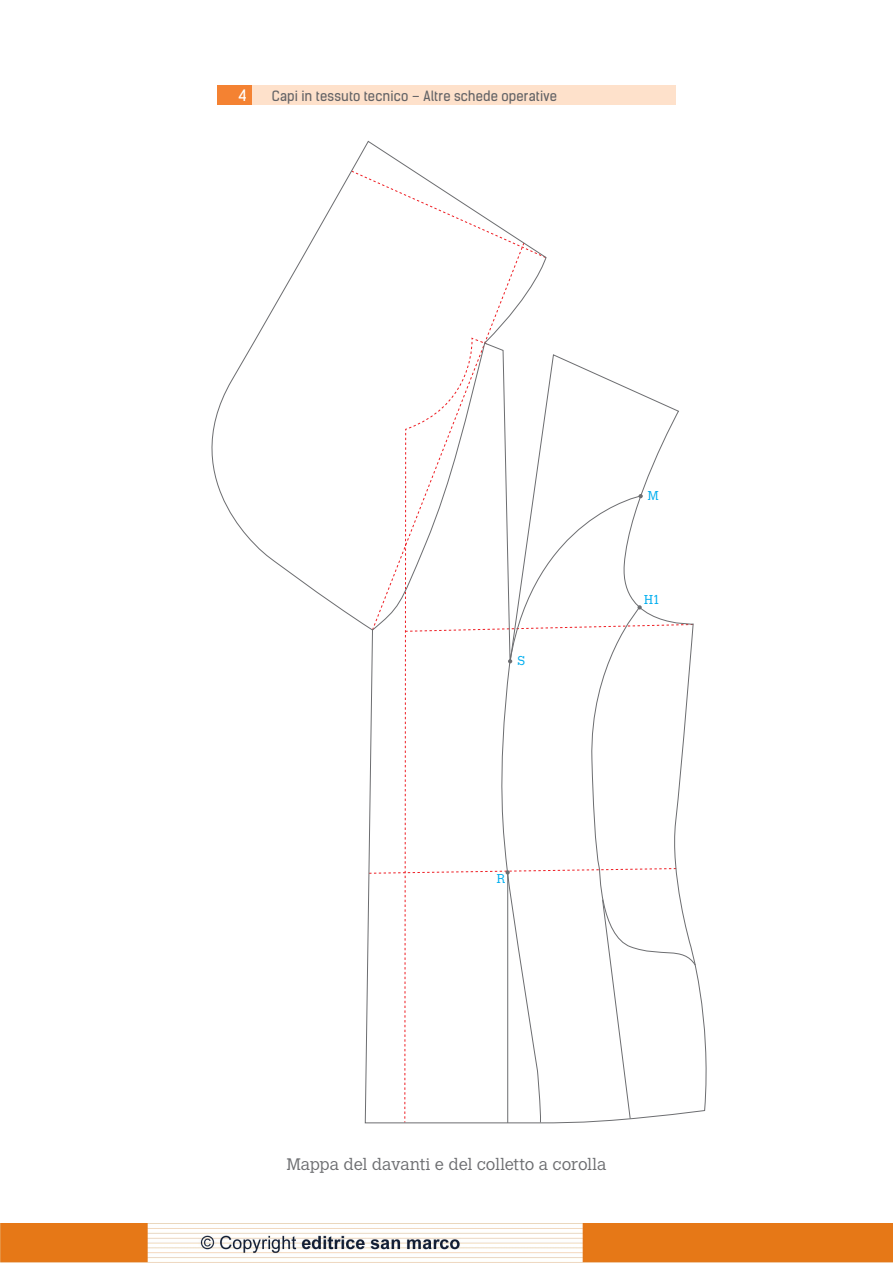
<style>
.page{position:relative;width:893px;height:1263px;background:#fff}
.page>*{position:absolute;margin:0;border:0;box-sizing:border-box;transform-origin:0 0}
.DIDA_centrata_-_gran{font:300 16.5px "Calvert MT Std";color:#6c6d70}
.t1{font:15px "Kelson Sans";color:#fff}
.t2{font:13.5px "Kelson Sans";letter-spacing:.01em;color:#636366}
.DIDA{font:300 12.75px "Calvert MT Std";color:#00aeef}
</style>
<div class="page">
<div style="left:250px;top:85px;width:426px;height:20px;background:#fee1cb"></div>
<div style="left:217px;top:85px;width:34px;height:20px;background:#f48232"></div>
<img style="left:0;top:1224px;width:893px;height:39px">
<svg style="left:211px;top:141px;width:336px;height:485px"></svg>
<svg style="left:365px;top:342px;width:342px;height:781px"></svg>
<hr style="left:507px;top:871px;width:1px;height:252px;background:#6c6d70">
<svg style="left:368px;top:338px;width:328px;height:783px"></svg>
<p class="t1" style="left:239px;top:86px;width:10px">4</p>
<p class="t2" style="left:272px;top:87px;width:287px">Capi in tessuto tecnico – Altre schede operative</p>
<p class="DIDA" style="left:518px;top:654px;width:9px">S</p>
<p class="DIDA" style="left:497px;top:871px;width:10px">R</p>
<p class="DIDA" style="left:648px;top:489px;width:12px">M</p>
<p class="DIDA" style="left:644px;top:592px;width:17px">H1</p>
<p class="DIDA_centrata_-_gran" style="left:287px;top:1155px;width:321px">Mappa del davanti e del colletto a corolla</p>
</div>
